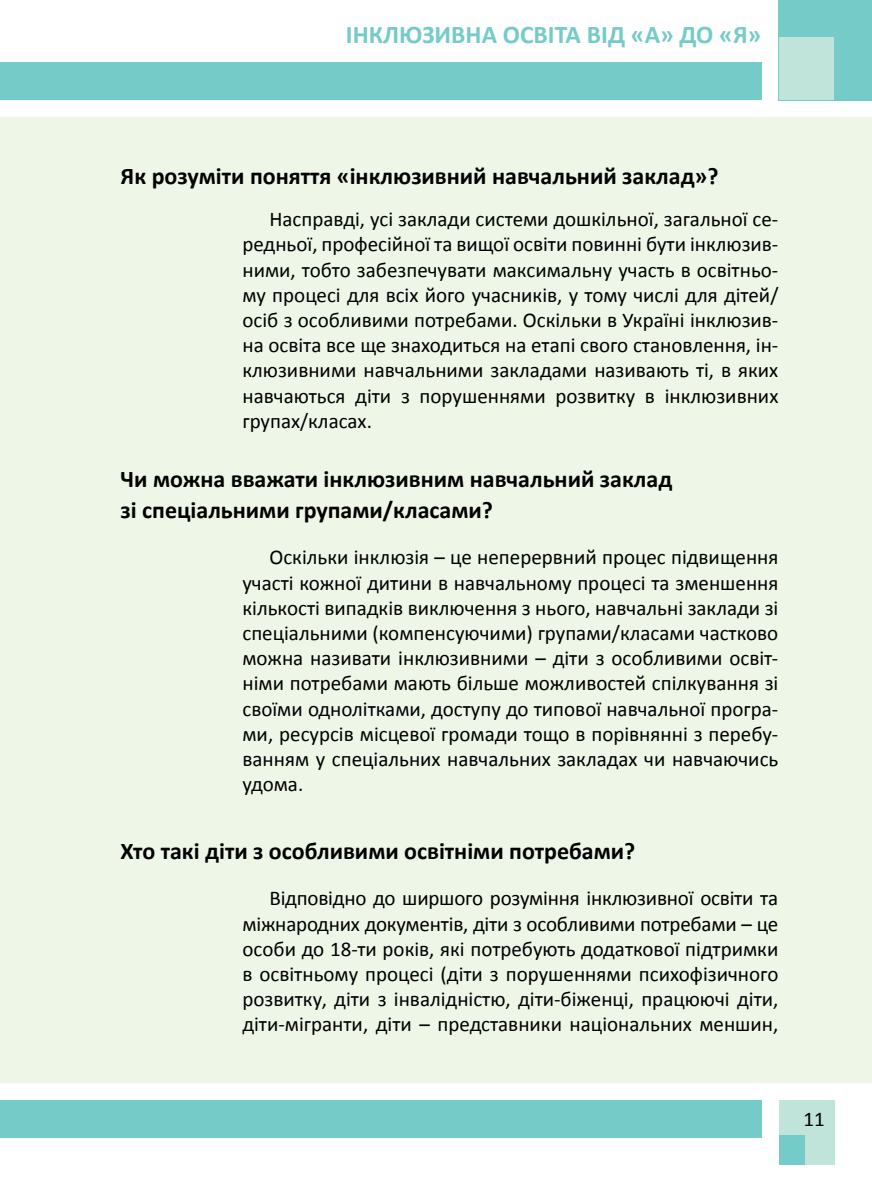
<style>
.page{position:relative;width:872px;height:1191px;background:#fff}
.page>*{position:absolute;margin:0;border:0;box-sizing:border-box;transform-origin:0 0}
.t1{font:700 25.5px "Calibri";color:#74cbc8}
.t2{font:700 24px/31px "Calibri";color:#000}
.t3{font:21px/25.2px "Calibri";color:#000;text-align:justify}
</style>
<div class="page">
<div style="left:0;top:117px;width:872px;height:966px;background:#eef6e8"></div>
<div style="left:0;top:63px;width:762px;height:37px;background:#74cbc8"></div>
<div style="left:0;top:1100px;width:762px;height:37px;background:#74cbc8"></div>
<div style="left:779px;top:0;width:93px;height:100px;background:#74cbc8"></div>
<div style="left:779px;top:38px;width:54px;height:62px;background:#c1e4da"></div>
<div style="left:779px;top:1100px;width:55px;height:64px;background:#c1e4da"></div>
<div style="left:779px;top:1135px;width:25px;height:29px;background:#74cbc8"></div>
<p class="t1" style="left:346px;top:18px;width:417px">ІНКЛЮЗИВНА ОСВІТА ВІД «А» ДО «Я»</p>
<p class="t2" style="left:121px;top:160px;width:599px">Як розуміти поняття «інклюзивний навчальний заклад»?</p>
<p class="t3" style="left:242px;top:207px;width:537px;text-indent:27px">Насправді, усі заклади системи дошкільної, загальної се&shy;редньої, професійної та вищої освіти повинні бути інклюзив&shy;ними, тобто забезпечувати максимальну участь в освітньо&shy;му процесі для всіх його учасників, у тому числі для дітей/ осіб з особливими потребами. Оскільки в Україні інклюзив&shy;на освіта все ще знаходиться на етапі свого становлення, ін&shy;клюзивними навчальними закладами називають ті, в яких навчаються діти з порушеннями розвитку в інклюзивних групах/класах.</p>
<p class="t2" style="left:121px;top:463px;width:553px">Чи можна вважати інклюзивним навчальний заклад зі спеціальними групами/класами?</p>
<p class="t3" style="left:242px;top:545px;width:537px;text-indent:27px">Оскільки інклюзія – це неперервний процес підвищення участі кожної дитини в навчальному процесі та зменшення кількості випадків виключення з нього, навчальні заклади зі спеціальними (компенсуючими) групами/класами частково можна називати інклюзивними – діти з особливими освіт&shy;німи потребами мають більше можливостей спілкування зі своїми однолітками, доступу до типової навчальної програ&shy;ми, ресурсів місцевої громади тощо в порівнянні з перебу&shy;ванням у спеціальних навчальних закладах чи навчаючись удома.</p>
<p class="t2" style="left:121px;top:835px;width:516px">Хто такі діти з особливими освітніми потребами?</p>
<p class="t3" style="left:242px;top:885px;width:537px;text-indent:27px">Відповідно до ширшого розуміння інклюзивної освіти та міжнародних документів, діти з особливими потребами – це особи до 18-ти років, які потребують додаткової підтримки в освітньому процесі (діти з порушеннями психофізичного розвитку, діти з інвалідністю, діти-біженці, працюючі діти, діти-мігранти, діти – представники національних меншин,</p>
<p class="t3" style="left:803px;top:1106px;width:23px">11</p>
</div>
